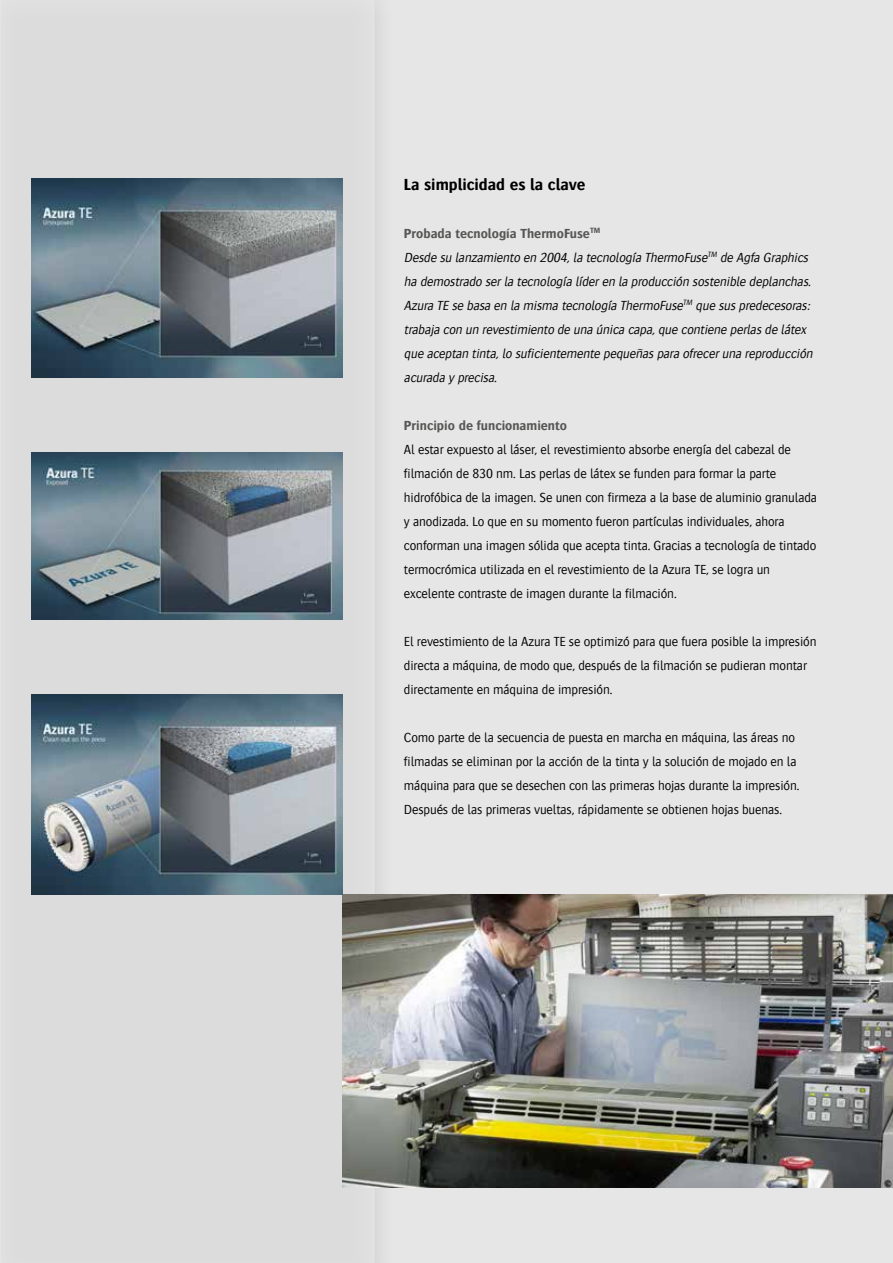
<style>
.page{position:relative;width:893px;height:1263px;background:#e6e6e6}
.page>*{position:absolute;margin:0;border:0;box-sizing:border-box;transform-origin:0 0}
.t1{font:700 16.5px "Bosis For Agfa";color:#000}
.t2{font:300 13.5px/24px "Bosis For Agfa";letter-spacing:-.01em;color:#000}
.t3{font:italic 300 13.5px/24px "Bosis For Agfa";color:#000}
.t4{font:700 13.5px "Bosis For Agfa";color:#575756}
.s1{font-weight:700;font-style:normal;color:#575756}
</style>
<div class="page">
<img style="left:343px;top:894px;width:550px;height:294px">
<img style="left:32px;top:453px;width:311px;height:167px">
<img style="left:32px;top:695px;width:311px;height:199px">
<img style="left:32px;top:178px;width:311px;height:200px">
<p class="t1" style="left:404px;top:175px;width:183px">La simplicidad es la clave</p>
<p class="t3" style="left:404px;top:221px;width:413px"><span class="s1">Probada tecnología ThermoFuse</span><sup>TM<br></sup>Desde su lanzamiento en 2004,la tecnología ThermoFuse<sup>TM</sup> de Agfa Graphics ha demostrado serla tecnología líderen la producción sostenible deplanchas.<br>Azura TE se basa en la misma tecnología ThermoFuse<sup>TM</sup> que sus predecesoras: trabaja con un revestimiento de una única capa,que contiene perlas de látex que aceptan tinta,lo suficientemente pequeñas para ofreceruna reproducción acurada y precisa.</p>
<p class="t4" style="left:404px;top:418px;width:165px">Principio de funcionamiento</p>
<p class="t2" style="left:404px;top:437px;width:415px">Al estar expuesto al láser, el revestimiento absorbe energía del cabezal de filmación de 830 nm. Las perlas de látex se funden para formar la parte hidrofóbica de la imagen. Se unen con firmeza a la base de aluminio granulada y anodizada. Lo que en su momento fueron partículas individuales, ahora conforman una imagen sólida que acepta tinta. Gracias a tecnología de tintado termocrómica utilizada en el revestimiento de la Azura TE, se logra un excelente contraste de imagen durante la filmación.</p>
<p class="t2" style="left:404px;top:629px;width:414px">El revestimiento de la Azura TE se optimizó para que fuera posible la impresión directa a máquina, de modo que, después de la filmación se pudieran montar directamente en máquina de impresión.</p>
<p class="t2" style="left:404px;top:725px;width:397px">Como parte de la secuencia de puesta en marcha en máquina, las áreas no filmadas se eliminan por la acción de la tinta y la solución de mojado en la máquina para que se desechen con las primeras hojas durante la impresión.<br>Después de las primeras vueltas, rápidamente se obtienen hojas buenas.</p>
</div>
